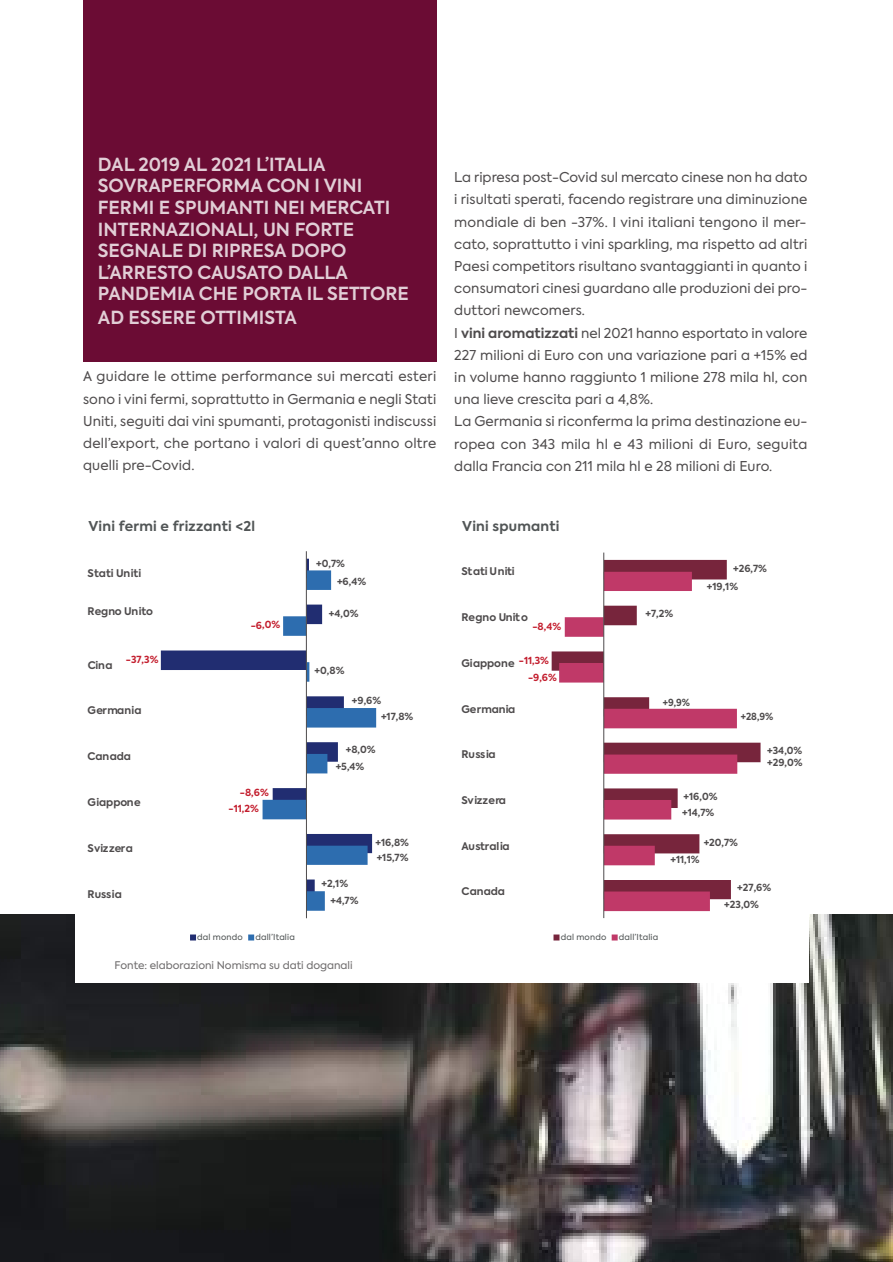
<style>
.page{position:relative;width:893px;height:1262px;background:#fff}
.page>*{position:absolute;margin:0;border:0;box-sizing:border-box;transform-origin:0 0}
.t1{font:600 18px/21.6px "Axiforma";color:rgb(255 255 255/.8)}
.t2{font:13.5px/22.2px "Axiforma";letter-spacing:.01em;color:#4e4b4c;text-align:justify}
.t3{font:700 13.5px "Axiforma";letter-spacing:.015em;color:#515556}
.t4{font:700 10.5px "Axiforma";color:#4e4b4c}
.t5{font:10.5px "Axiforma";color:rgb(78 75 76/.8)}
.t6{font:700 10.5px "Axiforma";letter-spacing:.02em;color:#4e4b4c}
.t7{font:700 9.75px "Axiforma";color:#4e4b4c}
.t8{font:700 9.75px "Axiforma";color:#c31d2d}
.t9{font:700 9.75px "Axiforma";color:#4e4b4c;scale:.93 1}
.t10{font:8.25px "Axiforma";letter-spacing:.02em;color:#515556}
.s1{font-weight:700}
</style>
<div class="page">
<img style="left:0;top:915px;width:893px;height:347px">
<div style="left:84px;top:0;width:353px;height:362px;background:#6b0c34"></div>
<div style="left:75px;top:484px;width:733px;height:498px;background:#fff"></div>
<svg style="left:552px;top:560px;width:208px;height:214px"></svg>
<svg style="left:559px;top:572px;width:178px;height:339px"></svg>
<hr style="left:603px;top:553px;width:1px;height:365px;background:#4e4b4c">
<svg style="left:161px;top:559px;width:148px;height:261px"></svg>
<svg style="left:263px;top:570px;width:113px;height:341px"></svg>
<hr style="left:306px;top:551px;width:1px;height:367px;background:#4e4b4c">
<svg style="left:190px;top:934px;width:6px;height:6px"></svg>
<svg style="left:248px;top:934px;width:6px;height:6px"></svg>
<svg style="left:553px;top:934px;width:6px;height:6px"></svg>
<svg style="left:612px;top:934px;width:6px;height:6px"></svg>
<h1 class="t1" style="left:98px;top:155px;width:312px">DAL 2019 AL 2021 L’ITALIA<br>SOVRAPERFORMA CON I VINI<br>FERMI E SPUMANTI NEI MERCATI<br>INTERNAZIONALI, UN FORTE<br>SEGNALE DI RIPRESA DOPO<br>L’ARRESTO CAUSATO DALLA<br>PANDEMIA CHE PORTA IL SETTORE</h1>
<h1 class="t1" style="left:98px;top:308px;width:200px">AD ESSERE OTTIMISTA</h1>
<p class="t2" style="left:83px;top:367px;width:355px">A guidare le ottime performance sui mercati esteri sono i vini fermi, soprattutto in Germania e negli Stati Uniti, seguiti dai vini spumanti, protagonisti indiscussi dell’export, che portano i valori di quest’anno oltre quelli pre-Covid.</p>
<p class="t3" style="left:88px;top:520px;width:168px">Vini fermi e frizzanti &lt;2l</p>
<p class="t4" style="left:88px;top:568px;width:55px">Stati Uniti</p>
<p class="t4" style="left:88px;top:607px;width:67px">Regno Unito</p>
<p class="t8" style="left:126px;top:655px;width:34px">-37,3%</p>
<p class="t4" style="left:88px;top:660px;width:26px">Cina</p>
<p class="t4" style="left:88px;top:706px;width:55px">Germania</p>
<p class="t4" style="left:88px;top:752px;width:45px">Canada</p>
<p class="t4" style="left:88px;top:798px;width:54px">Giappone</p>
<p class="t6" style="left:88px;top:844px;width:47px">Svizzera</p>
<p class="t4" style="left:88px;top:889px;width:36px">Russia</p>
<p class="t8" style="left:251px;top:621px;width:31px">-6,0%</p>
<p class="t8" style="left:240px;top:788px;width:30px">-8,6%</p>
<p class="t8" style="left:229px;top:804px;width:32px">-11,2%</p>
<p class="t10" style="left:197px;top:934px;width:47px">dal mondo</p>
<p class="t10" style="left:255px;top:934px;width:41px">dall’Italia</p>
<p class="t7" style="left:316px;top:559px;width:30px">+0,7%</p>
<p class="t7" style="left:337px;top:577px;width:31px">+6,4%</p>
<p class="t7" style="left:329px;top:609px;width:31px">+4,0%</p>
<p class="t7" style="left:315px;top:667px;width:31px">+0,8%</p>
<p class="t7" style="left:352px;top:696px;width:31px">+9,6%</p>
<p class="t7" style="left:346px;top:745px;width:31px">+8,0%</p>
<p class="t7" style="left:381px;top:712px;width:34px">+17,8%</p>
<p class="t7" style="left:336px;top:763px;width:30px">+5,4%</p>
<p class="t7" style="left:321px;top:879px;width:28px">+2,1%</p>
<p class="t7" style="left:330px;top:897px;width:30px">+4,7%</p>
<p class="t7" style="left:376px;top:838px;width:35px">+16,8%</p>
<p class="t7" style="left:377px;top:854px;width:33px">+15,7%</p>
<p class="t5" style="left:115px;top:961px;width:240px">Fonte: elaborazioni Nomisma su dati doganali</p>
<p class="t2" style="left:454px;top:168px;width:355px;text-align:left">La ripresa post-Covid sul mercato cinese non ha dato i risultati sperati, facendo registrare una diminuzione mondiale di ben -37%. I vini italiani tengono il mer&shy;cato, soprattutto i vini sparkling, ma rispetto ad altri Paesi competitors risultano svantaggianti in quanto i consumatori cinesi guardano alle produzioni dei pro&shy;duttori newcomers.<br>I <span class="s1">vini aromatizzati</span> nel 2021 hanno esportato in valore 227 milioni di Euro con una variazione pari a +15% ed in volume hanno raggiunto 1 milione 278 mila hl, con una lieve crescita pari a 4,8%.<br>La Germania si riconferma la prima destinazione eu&shy;ropea con 343 mila hl e 43 milioni di Euro, seguita dalla Francia con 211 mila hl e 28 milioni di Euro.</p>
<p class="t3" style="left:462px;top:521px;width:99px">Vini spumanti</p>
<p class="t4" style="left:461px;top:567px;width:55px">Stati Uniti</p>
<p class="t4" style="left:461px;top:613px;width:68px">Regno Unito</p>
<p class="t4" style="left:461px;top:659px;width:55px">Giappone</p>
<p class="t4" style="left:461px;top:704px;width:55px">Germania</p>
<p class="t4" style="left:461px;top:750px;width:35px">Russia</p>
<p class="t4" style="left:461px;top:795px;width:46px">Svizzera</p>
<p class="t4" style="left:461px;top:841px;width:49px">Australia</p>
<p class="t4" style="left:461px;top:887px;width:45px">Canada</p>
<p class="t8" style="left:532px;top:622px;width:30px">-8,4%</p>
<p class="t8" style="left:519px;top:656px;width:32px">-11,3%</p>
<p class="t8" style="left:528px;top:673px;width:30px">-9,6%</p>
<p class="t7" style="left:733px;top:564px;width:35px">+26,7%</p>
<p class="t7" style="left:645px;top:609px;width:29px">+7,2%</p>
<p class="t7" style="left:707px;top:582px;width:33px">+19,1%</p>
<p class="t9" style="left:663px;top:698px;width:31px">+9,9%</p>
<p class="t9" style="left:741px;top:712px;width:36px">+28,9%</p>
<p class="t7" style="left:767px;top:758px;width:37px">+29,0%</p>
<p class="t7" style="left:767px;top:746px;width:37px">+34,0%</p>
<p class="t7" style="left:684px;top:792px;width:35px">+16,0%</p>
<p class="t7" style="left:704px;top:838px;width:36px">+20,7%</p>
<p class="t7" style="left:737px;top:884px;width:35px">+27,6%</p>
<p class="t7" style="left:682px;top:808px;width:34px">+14,7%</p>
<p class="t7" style="left:670px;top:855px;width:31px">+11,1%</p>
<p class="t7" style="left:724px;top:900px;width:36px">+23,0%</p>
<p class="t10" style="left:561px;top:934px;width:47px">dal mondo</p>
<p class="t10" style="left:619px;top:934px;width:41px">dall’Italia</p>
</div>
